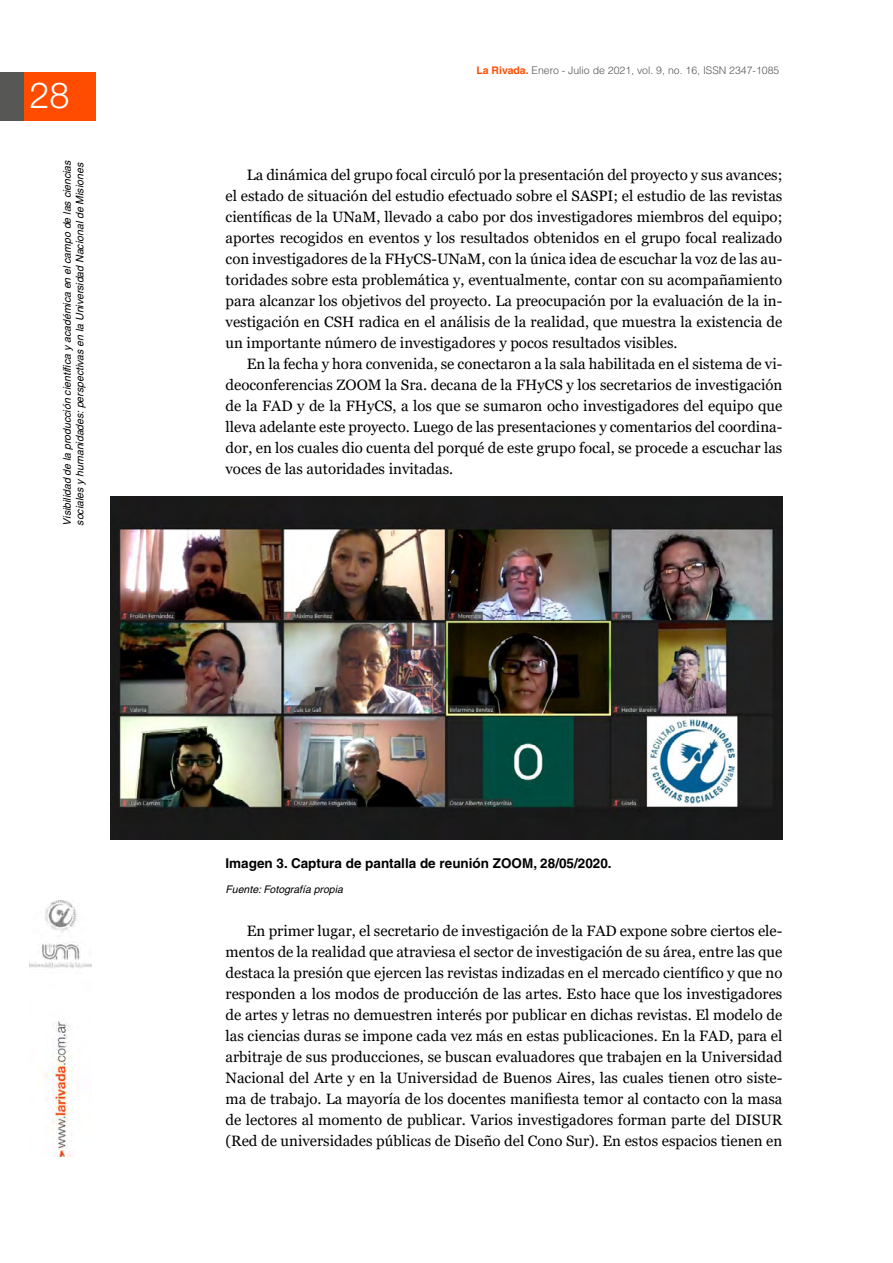
<style>
.page{position:relative;width:893px;height:1263px;background:#fff}
.page>*{position:absolute;margin:0;border:0;box-sizing:border-box;transform-origin:0 0}
.t1{font:300 36px "Helvetica Neue";color:#fff}
.t2{font:15px/21px "Georgia";color:#000;text-align:justify}
.t3{font:700 13.5px "Helvetica";color:#000}
.t4{font:italic 10.5px/12.6px "Helvetica";color:#000}
.t5{font:300 10.5px "Helvetica";color:#575756}
.s1{font-weight:700;color:#ff4c00}
</style>
<div class="page">
<div style="left:24px;top:73px;width:72px;height:48px;background:#ff4c00"></div>
<div style="left:0;top:73px;width:24px;height:48px;background:#575756"></div>
<img style="left:29px;top:901px;width:63px;height:256px">
<img style="left:110px;top:496px;width:672px;height:344px">
<h1 class="t1" style="left:29px;top:73px;width:42px">28</h1>
<p class="t4" style="left:61px;top:526px;width:367px;rotate:-90deg">Visibilidad de la producción científica y académica en el campo de las ciencias sociales y humanidades: perspectivas en la Universidad Nacional de Misiones</p>
<p class="t5" style="left:476px;top:63px;width:305px"><span class="s1">La Rivada.</span> Enero - Julio de 2021, vol. 9, no. 16, ISSN 2347-1085</p>
<p class="t2" style="left:226px;top:165px;width:558px;text-indent:21px">La dinámica del grupo focal circuló por la presentación del proyecto y sus avances; el estado de situación del estudio efectuado sobre el SASPI; el estudio de las revistas científicas de la UNaM, llevado a cabo por dos investigadores miembros del equipo; aportes recogidos en eventos y los resultados obtenidos en el grupo focal realizado con investigadores de la FHyCS-UNaM, con la única idea de escuchar la voz de las au&shy;toridades sobre esta problemática y, eventualmente, contar con su acompañamiento para alcanzar los objetivos del proyecto. La preocupación por la evaluación de la in&shy;vestigación en CSH radica en el análisis de la realidad, que muestra la existencia de un importante número de investigadores y pocos resultados visibles.</p>
<p class="t2" style="left:226px;top:354px;width:558px;text-indent:21px">En la fecha y hora convenida, se conectaron a la sala habilitada en el sistema de vi&shy;deoconferencias ZOOM la Sra. decana de la FHyCS y los secretarios de investigación de la FAD y de la FHyCS, a los que se sumaron ocho investigadores del equipo que lleva adelante este proyecto. Luego de las presentaciones y comentarios del coordina&shy;dor, en los cuales dio cuenta del porqué de este grupo focal, se procede a escuchar las voces de las autoridades invitadas.</p>
<p class="t3" style="left:226px;top:855px;width:388px">Imagen 3. Captura de pantalla de reunión ZOOM, 28/05/2020.</p>
<p class="t4" style="left:226px;top:883px;width:119px">Fuente: Fotografía propia</p>
<p class="t2" style="left:226px;top:921px;width:558px;text-indent:21px">En primer lugar, el secretario de investigación de la FAD expone sobre ciertos ele&shy;mentos de la realidad que atraviesa el sector de investigación de su área, entre las que destaca la presión que ejercen las revistas indizadas en el mercado científico y que no responden a los modos de producción de las artes. Esto hace que los investigadores de artes y letras no demuestren interés por publicar en dichas revistas. El modelo de las ciencias duras se impone cada vez más en estas publicaciones. En la FAD, para el arbitraje de sus producciones, se buscan evaluadores que trabajen en la Universidad Nacional del Arte y en la Universidad de Buenos Aires, las cuales tienen otro siste&shy;ma de trabajo. La mayoría de los docentes manifiesta temor al contacto con la masa de lectores al momento de publicar. Varios investigadores forman parte del DISUR (Red de universidades públicas de Diseño del Cono Sur). En estos espacios tienen en</p>
</div>
